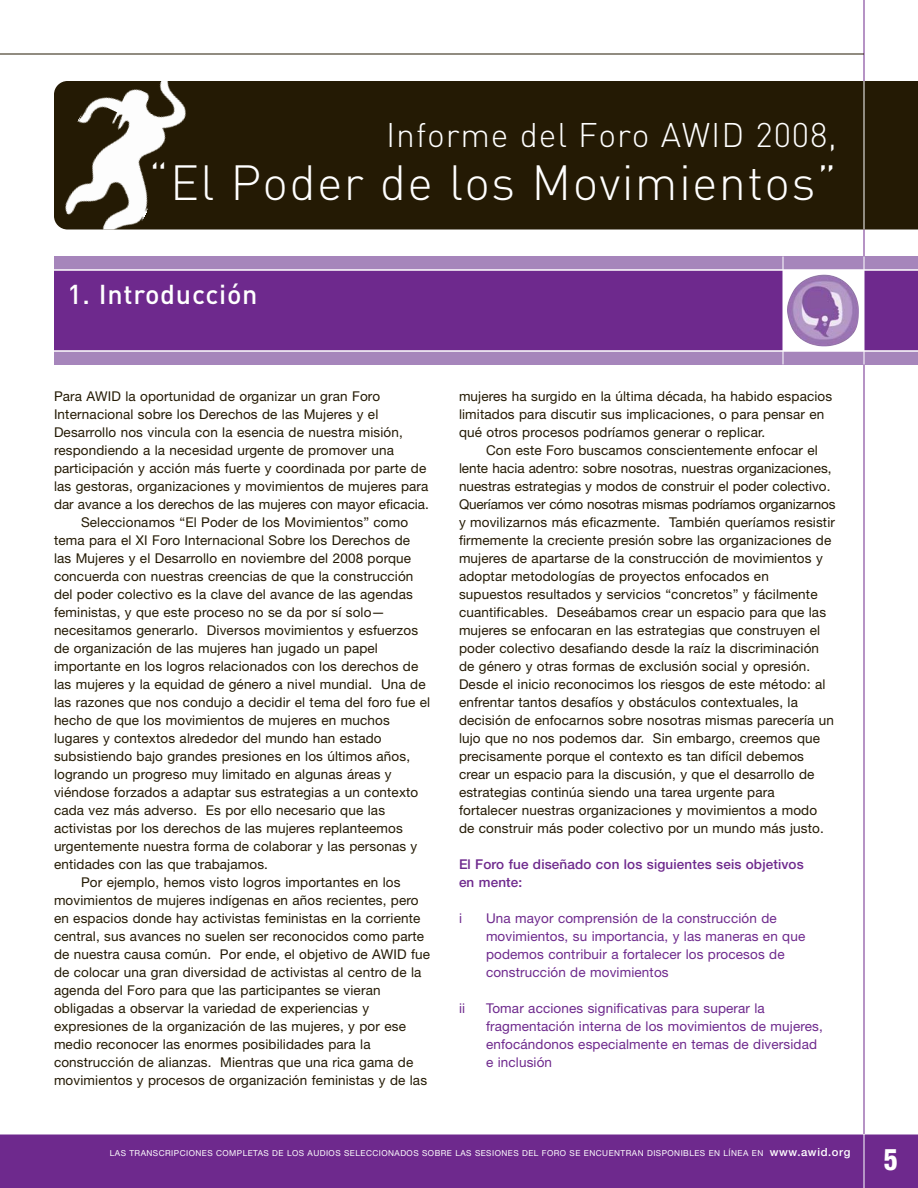
<style>
.page{position:relative;width:918px;height:1188px;background:#fff}
.page>*{position:absolute;margin:0;border:0;box-sizing:border-box;transform-origin:0 0}
.t1{font:300 48.75px "DIN";letter-spacing:.025em;color:#fff}
.t2{font:300 33.75px "DIN";letter-spacing:.025em;color:#fff}
.t3{font:800 condensed 30px "Helvetica Neue";color:#fff;scale:.9 1}
.t4{font:500 27px "DIN";letter-spacing:.025em;color:#fff}
.t5{font:13.5px/18px "Helvetica Neue";letter-spacing:.01em;color:#241a04}
.t6{font:13.5px/18px "Helvetica Neue";letter-spacing:.01em;color:#6e298d}
.t7{font:500 13.5px/18px "Helvetica Neue";letter-spacing:.01em;color:#6e298d}
.t8{font:8.25px "Helvetica Neue";letter-spacing:.055em;color:#fff}
.s1{font-weight:500;font-size:11.25px}
</style>
<div class="page">
<div style="left:0;top:1134px;width:918px;height:54px;background:#6e298d"></div>
<hr style="left:0;top:1134px;width:918px;height:1px;background:#fff">
<hr style="left:864px;top:1134px;width:1px;height:54px;background:#fff">
<hr style="left:864px;top:0;width:1px;height:1134px;background:#6e298d">
<hr style="left:0;top:54px;width:864px;height:1px;background:#241a04">
<div style="left:201px;top:81px;width:717px;height:149px;background:#241a04"></div>
<img style="left:54px;top:81px;width:147px;height:149px">
<hr style="left:864px;top:81px;width:1px;height:149px;background:#fff">
<div style="left:54px;top:256px;width:864px;height:14px;background:#a685bb"></div>
<div style="left:54px;top:351px;width:864px;height:13px;background:#a685bb"></div>
<div style="left:54px;top:270px;width:864px;height:81px;background:#6e298d"></div>
<svg style="left:784px;top:271px;width:80px;height:79px;background:#c9b4d5"></svg>
<img style="left:822px;top:275px;width:37px;height:42px">
<hr style="left:864px;top:256px;width:1px;height:108px;background:#fff">
<hr style="left:783px;top:256px;width:1px;height:108px;background:#fff">
<hr style="left:54px;top:269px;width:864px;height:2px;background:#fff">
<hr style="left:54px;top:350px;width:864px;height:2px;background:#fff">
<h2 class="t2" style="left:386px;top:123px;width:452px">Informe del Foro AWID 2008,</h2>
<h1 class="t1" style="left:149px;top:165px;width:690px">“El Poder de los Movimientos”</h1>
<h3 class="t4" style="left:68px;top:285px;width:192px">1. Introducción</h3>
<p class="t5" style="left:54px;top:389px;width:328px">Para AWID la oportunidad de organizar un gran Foro</p>
<p class="t5" style="left:54px;top:407px;width:326px">Internacional sobre los Derechos de las Mujeres y el</p>
<p class="t5" style="left:54px;top:425px;width:350px">Desarrollo nos vincula con la esencia de nuestra misión,</p>
<p class="t5" style="left:54px;top:443px;width:342px">respondiendo a la necesidad urgente de promover una</p>
<p class="t5" style="left:54px;top:461px;width:374px">participación y acción más fuerte y coordinada por parte de</p>
<p class="t5" style="left:54px;top:479px;width:376px">las gestoras, organizaciones y movimientos de mujeres para</p>
<p class="t5" style="left:54px;top:497px;width:376px">dar avance a los derechos de las mujeres con mayor eficacia.</p>
<p class="t5" style="left:81px;top:515px;width:329px">Seleccionamos “El Poder de los Movimientos” como</p>
<p class="t5" style="left:54px;top:533px;width:358px">tema para el XI Foro Internacional Sobre los Derechos de</p>
<p class="t5" style="left:54px;top:551px;width:359px">las Mujeres y el Desarrollo en noviembre del 2008 porque</p>
<p class="t5" style="left:54px;top:569px;width:361px">concuerda con nuestras creencias de que la construcción</p>
<p class="t5" style="left:54px;top:587px;width:360px">del poder colectivo es la clave del avance de las agendas</p>
<p class="t5" style="left:54px;top:605px;width:333px">feministas, y que este proceso no se da por sí solo—</p>
<p class="t5" style="left:54px;top:623px;width:366px">necesitamos generarlo. Diversos movimientos y esfuerzos</p>
<p class="t5" style="left:54px;top:641px;width:325px">de organización de las mujeres han jugado un papel</p>
<p class="t5" style="left:54px;top:659px;width:366px">importante en los logros relacionados con los derechos de</p>
<p class="t5" style="left:54px;top:677px;width:373px">las mujeres y la equidad de género a nivel mundial. Una de</p>
<p class="t5" style="left:54px;top:695px;width:378px">las razones que nos condujo a decidir el tema del foro fue el</p>
<p class="t5" style="left:54px;top:713px;width:337px">hecho de que los movimientos de mujeres en muchos</p>
<p class="t5" style="left:54px;top:731px;width:329px">lugares y contextos alrededor del mundo han estado</p>
<p class="t5" style="left:54px;top:749px;width:358px">subsistiendo bajo grandes presiones en los últimos años,</p>
<p class="t5" style="left:54px;top:767px;width:339px">logrando un progreso muy limitado en algunas áreas y</p>
<p class="t5" style="left:54px;top:785px;width:366px">viéndose forzados a adaptar sus estrategias a un contexto</p>
<p class="t5" style="left:54px;top:803px;width:333px">cada vez más adverso. Es por ello necesario que las</p>
<p class="t5" style="left:54px;top:821px;width:350px">activistas por los derechos de las mujeres replanteemos</p>
<p class="t5" style="left:54px;top:839px;width:365px">urgentemente nuestra forma de colaborar y las personas y</p>
<p class="t5" style="left:54px;top:857px;width:216px">entidades con las que trabajamos.</p>
<p class="t5" style="left:81px;top:875px;width:321px">Por ejemplo, hemos visto logros importantes en los</p>
<p class="t5" style="left:54px;top:893px;width:366px">movimientos de mujeres indígenas en años recientes, pero</p>
<p class="t5" style="left:54px;top:911px;width:368px">en espacios donde hay activistas feministas en la corriente</p>
<p class="t5" style="left:54px;top:929px;width:372px">central, sus avances no suelen ser reconocidos como parte</p>
<p class="t5" style="left:54px;top:947px;width:378px">de nuestra causa común. Por ende, el objetivo de AWID fue</p>
<p class="t5" style="left:54px;top:965px;width:369px">de colocar una gran diversidad de activistas al centro de la</p>
<p class="t5" style="left:54px;top:983px;width:328px">agenda del Foro para que las participantes se vieran</p>
<p class="t5" style="left:54px;top:1001px;width:317px">obligadas a observar la variedad de experiencias y</p>
<p class="t5" style="left:54px;top:1019px;width:353px">expresiones de la organización de las mujeres, y por ese</p>
<p class="t5" style="left:54px;top:1037px;width:318px">medio reconocer las enormes posibilidades para la</p>
<p class="t5" style="left:54px;top:1055px;width:361px">construcción de alianzas. Mientras que una rica gama de</p>
<p class="t5" style="left:54px;top:1073px;width:375px">movimientos y procesos de organización feministas y de las</p>
<p class="t5" style="left:459px;top:389px;width:375px">mujeres ha surgido en la última década, ha habido espacios limitados para discutir sus implicaciones, o para pensar en qué otros procesos podríamos generar o replicar.</p>
<p class="t5" style="left:459px;top:443px;width:378px;text-indent:27px">Con este Foro buscamos conscientemente enfocar el lente hacia adentro: sobre nosotras, nuestras organizaciones, nuestras estrategias y modos de construir el poder colectivo.<br>Queríamos ver cómo nosotras mismas podríamos organizarnos y movilizarnos más eficazmente. También queríamos resistir firmemente la creciente presión sobre las organizaciones de mujeres de apartarse de la construcción de movimientos y adoptar metodologías de proyectos enfocados en supuestos resultados y servicios “concretos” y fácilmente cuantificables. Deseábamos crear un espacio para que las mujeres se enfocaran en las estrategias que construyen el poder colectivo desafiando desde la raíz la discriminación de género y otras formas de exclusión social y opresión.<br>Desde el inicio reconocimos los riesgos de este método: al enfrentar tantos desafíos y obstáculos contextuales, la decisión de enfocarnos sobre nosotras mismas parecería un lujo que no nos podemos dar. Sin embargo, creemos que precisamente porque el contexto es tan difícil debemos crear un espacio para la discusión, y que el desarrollo de estrategias continúa siendo una tarea urgente para fortalecer nuestras organizaciones y movimientos a modo de construir más poder colectivo por un mundo más justo.</p>
<p class="t7" style="left:459px;top:857px;width:346px">El Foro fue diseñado con los siguientes seis objetivos en mente:</p>
<p class="t6" style="left:459px;top:911px;width:4px">i</p>
<p class="t6" style="left:486px;top:911px;width:321px">Una mayor comprensión de la construcción de movimientos, su importancia, y las maneras en que podemos contribuir a fortalecer los procesos de construcción de movimientos</p>
<p class="t6" style="left:459px;top:1001px;width:8px">ii</p>
<p class="t6" style="left:486px;top:1001px;width:338px">Tomar acciones significativas para superar la fragmentación interna de los movimientos de mujeres, enfocándonos especialmente en temas de diversidad e inclusión</p>
<p class="t8" style="left:110px;top:1150px;width:742px">LAS TRANSCRIPCIONES COMPLETAS DE LOS AUDIOS SELECCIONADOS SOBRE LAS SESIONES DEL FORO SE ENCUENTRAN DISPONIBLES EN LÍNEA EN <span class="s1">www.awid.org</span></p>
<h3 class="t3" style="left:884px;top:1149px;width:17px">5</h3>
</div>
